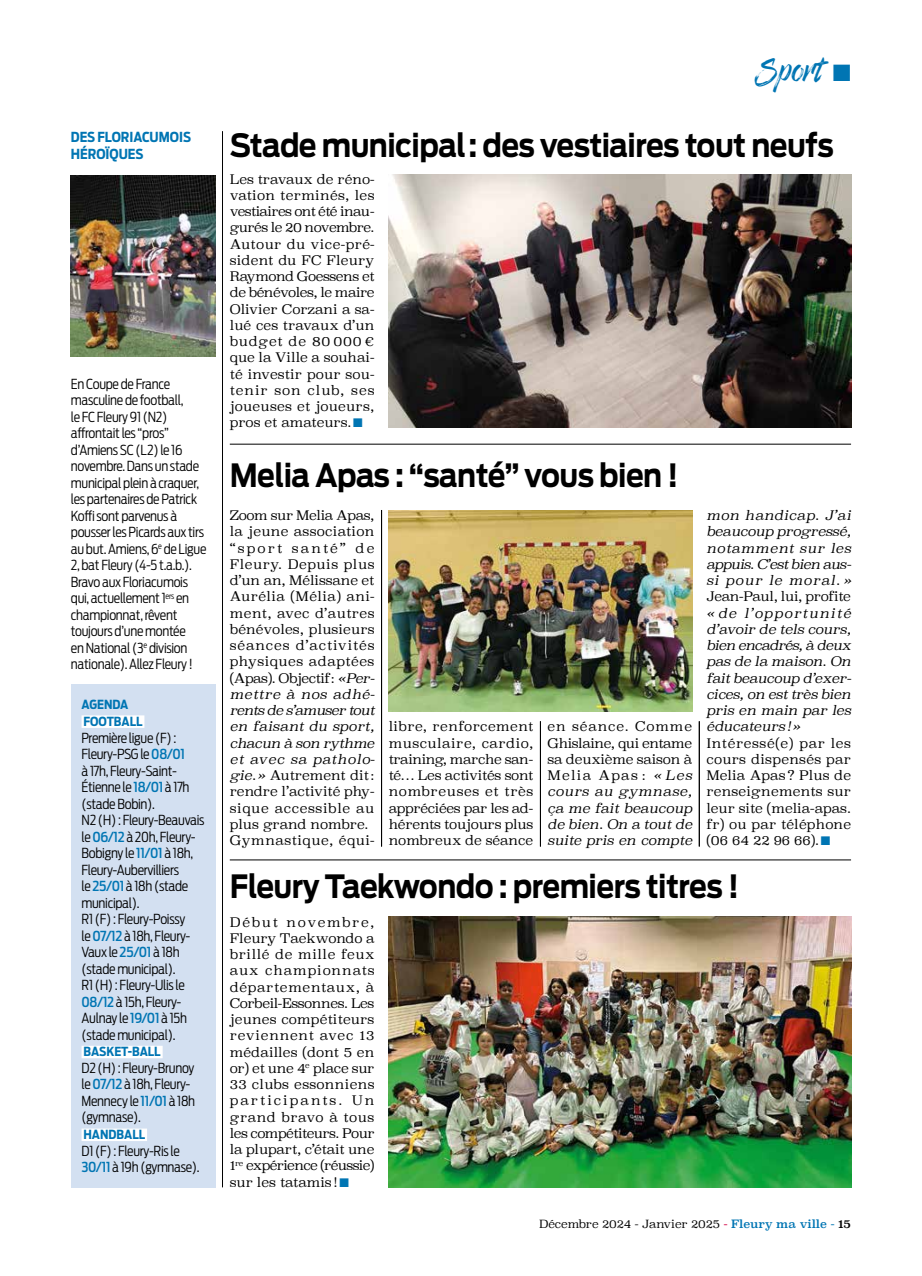
<style>
.page{position:relative;width:922px;height:1276px;background:#fff}
.page>*{position:absolute;margin:0;border:0;box-sizing:border-box;transform-origin:0 0}
.t1{font:33.75px "Enjoythe Ride";color:#0075b3}
.t2{font:700 31.88px "Antenna";letter-spacing:-.02em;color:#000;scale:.9 1}
.t3{font:300 13.75px/16.5px "Antenna Cond";letter-spacing:-.02em;color:#000}
.t4{font:700 13.75px/16.5px "Antenna Cond";color:#0075b3}
.t5{font:300 13.12px/16.2px "Superclarendon";color:#000;text-align:justify}
.t6{font:300 13.12px/16.2px "Superclarendon";letter-spacing:.025em;color:#000}
.t7{font:italic 300 13.12px/16.2px "Superclarendon";color:#000;text-align:justify}
.t8{font:300 13.12px "Superclarendon";letter-spacing:-.02em;color:#000}
.t9{font:700 12.5px/16.8px "Antenna Cond";color:#0075b3}
.t10{font:300 11.25px "Superclarendon";letter-spacing:-.01em;color:#000}
.s1{font-weight:500;color:#0075b3}
.s2{color:#0075b3}
.s3{font-style:italic}
.s4{font-style:normal}
.s5{font-weight:400;color:#d60d4d}
.s6{font-weight:400;color:#0075b3}
.s7{font-weight:400}
</style>
<div class="page">
<hr style="left:381px;top:510px;width:1px;height:336px;background:#000">
<hr style="left:540px;top:721px;width:1px;height:125px;background:#000">
<hr style="left:699px;top:721px;width:1px;height:125px;background:#000">
<img style="left:388px;top:174px;width:462px;height:254px">
<img style="left:388px;top:916px;width:462px;height:271px">
<img style="left:388px;top:510px;width:304px;height:202px">
<img style="left:71px;top:175px;width:144px;height:182px">
<div style="left:71px;top:684px;width:144px;height:503px;background:#d3e0f1"></div>
<div style="left:81px;top:715px;width:63px;height:13px;background:#fff"></div>
<div style="left:81px;top:1045px;width:82px;height:13px;background:#fff"></div>
<div style="left:81px;top:1128px;width:66px;height:13px;background:#fff"></div>
<hr style="left:222px;top:131px;width:1px;height:1056px;background:#000">
<hr style="left:230px;top:444px;width:620px;height:1px;background:#000">
<hr style="left:230px;top:859px;width:620px;height:1px;background:#000">
<p class="t4" style="left:71px;top:129px;width:122px">DES FLORIACUMOIS<br>HÉROÏQUES</p>
<p class="t3" style="left:71px;top:375px;width:137px">En Coupe de France masculine de football,<br>le FC Fleury 91 (N2) affrontait les “pros” d’Amiens SC (L2) le 16 novembre. Dans un stade municipal plein à craquer, les partenaires de Patrick<br>Koffi sont parvenus à pousser les Picards aux tirs au but. Amiens, 6<sup>e</sup> de Ligue<br>2, bat Fleury (4-5 t.a.b.).<br>Bravo aux Floriacumois qui, actuellement 1<sup>ers</sup> en championnat, rêvent toujours d’une montée<br>en National (3<sup>e</sup> division nationale). Allez Fleury !</p>
<p class="t9" style="left:81px;top:696px;width:62px">AGENDA<br>FOOTBALL</p>
<p class="t3" style="left:81px;top:729px;width:124px">Première ligue (F) :<br>Fleury-PSG le <span class="s1">08/01<br></span>à 17h, Fleury-Saint-<br>Étienne le <span class="s1">18/01</span> à 17h (stade Bobin).<br>N2 (H) : Fleury-Beauvais le <span class="s1">06/12</span> à 20h, Fleury-<br>Bobigny le <span class="s1">11/01</span> à 18h,<br>Fleury-Aubervilliers<br>le <span class="s1">25/01</span> à 18h (stade municipal).<br>R1 (F) : Fleury-Poissy<br>le <span class="s1">07/12</span> à 18h, Fleury-<br>Vaux le <span class="s1">25/01</span> à 18h (stade municipal).<br>R1 (H) : Fleury-Ulis le<br><span class="s1">08/12</span> à 15h, Fleury-<br>Aulnay le <span class="s1">19/01</span> à 15h (stade municipal).</p>
<p class="t9" style="left:83px;top:1043px;width:79px">BASKET-BALL</p>
<p class="t3" style="left:81px;top:1059px;width:115px">D2 (H) : Fleury-Brunoy le <span class="s1">07/12</span> à 18h, Fleury-<br>Mennecy le <span class="s1">11/01</span> à 18h (gymnase).</p>
<p class="t9" style="left:83px;top:1126px;width:63px">HANDBALL</p>
<p class="t3" style="left:81px;top:1142px;width:120px">D1 (F) : Fleury-Ris le<br><span class="s1">30/11</span> à 19h (gymnase).</p>
<h1 class="t1" style="left:758px;top:50px;width:93px">Sport ■</h1>
<h2 class="t2" style="left:230px;top:126px;width:672px">Stade municipal: des vestiaires tout neufs</h2>
<p class="t5" style="left:230px;top:172px;width:146px">Les travaux de réno&shy;vation terminés, les vestiaires ont été inau&shy;gurés le 20 novembre.<br>Autour du vice-pré&shy;sident du FC Fleury Raymond Goessens et de bénévoles, le maire Olivier Corzani a sa&shy;lué ces travaux d’un budget de 80 000 € que la Ville a souhai&shy;té investir pour sou&shy;tenir son club, ses joueuses et joueurs, pros et amateurs.<span class="s2">■</span></p>
<h2 class="t2" style="left:230px;top:456px;width:500px">Melia Apas : “santé” vous bien !</h2>
<p class="t6" style="left:230px;top:508px;width:146px">Zoom sur Melia Apas, la jeune association “sport santé” de<br>Fleury. Depuis plus d’un an, Mélissane et<br>Aurélia (Mélia) ani&shy;ment, avec d’autres bénévoles, plusieurs séances d’activités physiques adaptées (Apas). Objectif: <span class="s3">«Per&shy;mettre à nos adhé&shy;rents de s’amuser tout en faisant du sport, chacun à son rythme et avec sa patholo&shy;gie.»</span> Autrement dit: rendre l’activité phy&shy;sique accessible au plus grand nombre.<br>Gymnastique, équi-</p>
<p class="t5" style="left:388px;top:719px;width:146px">libre, renforcement musculaire, cardio, training, marche san&shy;té… Les activités sont nombreuses et très appréciées par les ad&shy;hérents toujours plus nombreux de séance</p>
<p class="t7" style="left:547px;top:718px;width:146px"><span class="s4">en séance. Comme Ghislaine, qui entame sa deuxième saison à Melia Apas :</span> « Les cours au gymnase, ça me fait beaucoup de bien. On a tout de suite pris en compte</p>
<p class="t7" style="left:706px;top:507px;width:146px">mon handicap. J’ai beaucoup progressé, notamment sur les appuis. C’est bien aus&shy;si pour le moral. »</p>
<p class="t8" style="left:706px;top:588px;width:146px">Jean-Paul, lui, profite</p>
<p class="t7" style="left:706px;top:604px;width:146px">« de l’opportunité d’avoir de tels cours, bien encadrés, à deux pas de la maison. On fait beaucoup d’exer&shy;cices, on est très bien pris en main par les éducateurs!»</p>
<p class="t5" style="left:706px;top:736px;width:146px">Intéressé(e) par les cours dispensés par Melia Apas? Plus de renseignements sur leur site (melia-apas. fr) ou par téléphone (06 64 22 96 66).<span class="s2">■</span></p>
<h2 class="t2" style="left:230px;top:867px;width:567px">Fleury Taekwondo : premiers titres !</h2>
<p class="t5" style="left:230px;top:914px;width:146px">Début novembre, Fleury Taekwondo a brillé de mille feux aux championnats départementaux, à Corbeil-Essonnes. Les jeunes compétiteurs reviennent avec 13 médailles (dont 5 en or) et une 4<sup>e</sup> place sur 33 clubs essonniens participants. Un grand bravo à tous les compétiteurs. Pour la plupart, c’était une 1<sup>re</sup> expérience (réussie) sur les tatamis!<span class="s2">■</span></p>
<p class="t10" style="left:539px;top:1216px;width:313px">Décembre 2024 - Janvier 2025 <span class="s5">-</span> <span class="s6">Fleury ma ville -</span> <span class="s7">15</span></p>
</div>
